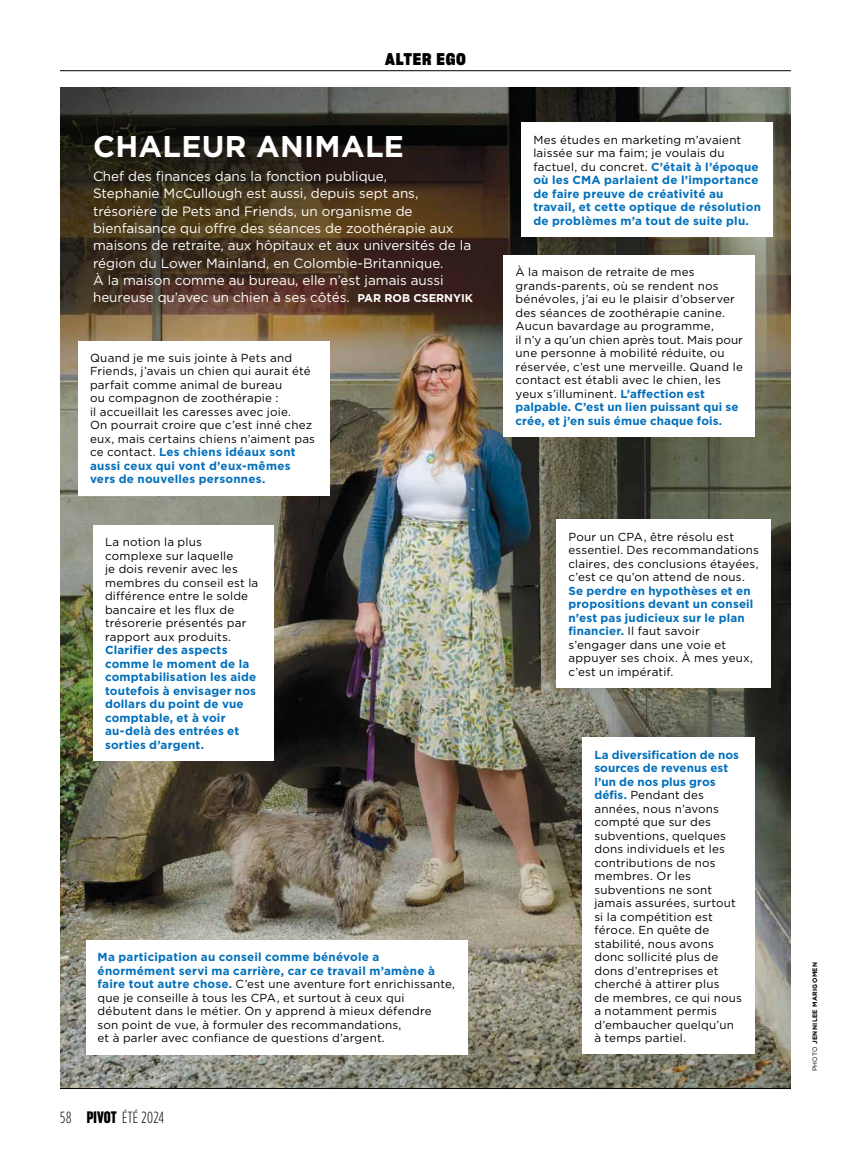
<style>
.page{position:relative;width:851px;height:1175px;background:#fff}
.page>*{position:absolute;margin:0;border:0;box-sizing:border-box;transform-origin:0 0}
.t1{font:700 30px "Gotham";letter-spacing:.01em;color:#fff}
.t2{font:16.5px "Sharp Grotesk Bold 18";letter-spacing:.045em;color:#000}
.t3{font:300 16.2px "Gotham Condensed";letter-spacing:.02em;color:#000}
.t4{font:13.5px/17.2px "Gotham";color:#fff}
.t5{font:11.7px/13.5px "Gotham";letter-spacing:.015em;color:#000}
.t6{font:700 11.7px/13.5px "Gotham";letter-spacing:.015em;color:#006fba}
.t7{font:700 6.3px "Gotham";letter-spacing:.055em;color:#000}
.s1{font-weight:700;font-size:11.25px}
.s2{font-weight:700;color:#006fba}
.s3{font-family:"Sharp Grotesk Bold 14";font-weight:400}
.s4{font-weight:400;color:#000}
.s5{font-weight:400}
</style>
<div class="page">
<img style="left:60px;top:88px;width:731px;height:1000px">
<img style="left:60px;top:88px;width:730px;height:345px">
<div style="left:582px;top:737px;width:172px;height:317px;background:#fff"></div>
<div style="left:556px;top:519px;width:215px;height:168px;background:#fff"></div>
<div style="left:86px;top:939px;width:381px;height:115px;background:#fff"></div>
<div style="left:521px;top:122px;width:251px;height:115px;background:#fff"></div>
<div style="left:503px;top:255px;width:251px;height:182px;background:#fff"></div>
<div style="left:78px;top:340px;width:251px;height:155px;background:#fff"></div>
<div style="left:93px;top:525px;width:180px;height:235px;background:#fff"></div>
<hr style="left:60px;top:1088px;width:730px;height:1px;background:#000">
<hr style="left:60px;top:70px;width:730px;height:1px;background:#000">
<p class="t2" style="left:385px;top:47px;width:82px">ALTER EGO</p>
<h2 class="t1" style="left:93px;top:126px;width:312px">CHALEUR ANIMALE</h2>
<p class="t4" style="left:93px;top:167px;width:381px">Chef des fnances dans la fonction publique,<br>Stephanie McCullough est aussi, depuis sept ans, trésorière de Pets and Friends, un organisme de bienfaisance qui ofre des séances de zoothérapie aux maisons de retraite, aux hôpitaux et aux universités de la région du Lower Mainland, en Colombie-Britannique.<br>À la maison comme au bureau, elle n’est jamais aussi heureuse qu’avec un chien à ses côtés. <span class="s1">PAR ROB CSERNYIK</span></p>
<p class="t5" style="left:90px;top:351px;width:226px">Quand je me suis jointe à Pets and Friends, j’avais un chien qui aurait été parfait comme animal de bureau<br>ou compagnon de zoothérapie :<br>il accueillait les caresses avec joie.<br>On pourrait croire que c’est inné chez eux, mais certains chiens n’aiment pas ce contact. <span class="s2">Les chiens idéaux sont aussi ceux qui vont d’eux-mêmes vers de nouvelles personnes.</span></p>
<p class="t5" style="left:105px;top:535px;width:155px">La notion la plus complexe sur laquelle<br>je dois revenir avec les membres du conseil est la diférence entre le solde bancaire et les fux de trésorerie présentés par rapport aux produits.</p>
<p class="t6" style="left:105px;top:643px;width:153px">Clarifer des aspects comme le moment de la comptabilisation les aide toutefois à envisager nos dollars du point de vue comptable, et à voir au-delà des entrées et sorties d’argent.</p>
<p class="t5" style="left:98px;top:950px;width:359px"><span class="s2">Ma participation au conseil comme bénévole a énormément servi ma carrière, car ce travail m’amène à faire tout autre chose.</span> C’est une aventure fort enrichissante, que je conseille à tous les CPA, et surtout à ceux qui débutent dans le métier. On y apprend à mieux défendre son point de vue, à formuler des recommandations,<br>et à parler avec confance de questions d’argent.</p>
<h3 class="t3" style="left:60px;top:1108px;width:106px">58 <span class="s3">PIVOT</span> ÉTÉ 2024</h3>
<p class="t6" style="left:533px;top:133px;width:229px"><span class="s4">Mes études en marketing m’avaient laissée sur ma faim; je voulais du factuel, du concret.</span> C’était à l’époque où les CMA parlaient de l’importance de faire preuve de créativité au travail, et cette optique de résolution de problèmes m’a tout de suite plu.</p>
<p class="t5" style="left:515px;top:265px;width:229px">À la maison de retraite de mes grands-parents, où se rendent nos bénévoles, j’ai eu le plaisir d’observer des séances de zoothérapie canine.<br>Aucun bavardage au programme,<br>il n’y a qu’un chien après tout. Mais pour une personne à mobilité réduite, ou réservée, c’est une merveille. Quand le contact est établi avec le chien, les yeux s’illuminent. <span class="s2">L’afection est palpable. C’est un lien puissant qui se crée, et j’en suis émue chaque fois.</span></p>
<p class="t5" style="left:568px;top:529px;width:192px">Pour un CPA, être résolu est essentiel. Des recommandations claires, des conclusions étayées, c’est ce qu’on attend de nous.</p>
<p class="t6" style="left:568px;top:583px;width:186px">Se perdre en hypothèses et en propositions devant un conseil n’est pas judicieux sur le plan fnancier. <span class="s4">Il faut savoir s’engager dans une voie et appuyer ses choix. À mes yeux, c’est un impératif.</span></p>
<p class="t5" style="left:594px;top:747px;width:149px"><span class="s2">La diversifcation de nos sources de revenus est l’un de nos plus gros défs.</span> Pendant des années, nous n’avons compté que sur des subventions, quelques dons individuels et les contributions de nos membres. Or les subventions ne sont jamais assurées, surtout si la compétition est féroce. En quête de stabilité, nous avons donc sollicité plus de dons d’entreprises et cherché à attirer plus<br>de membres, ce qui nous a notamment permis d’embaucher quelqu’un à temps partiel.</p>
<p class="t7" style="left:810px;top:1071px;width:111px;rotate:-90deg"><span class="s5">PHOTO</span> JENNILEE MARIGOMEN</p>
</div>
